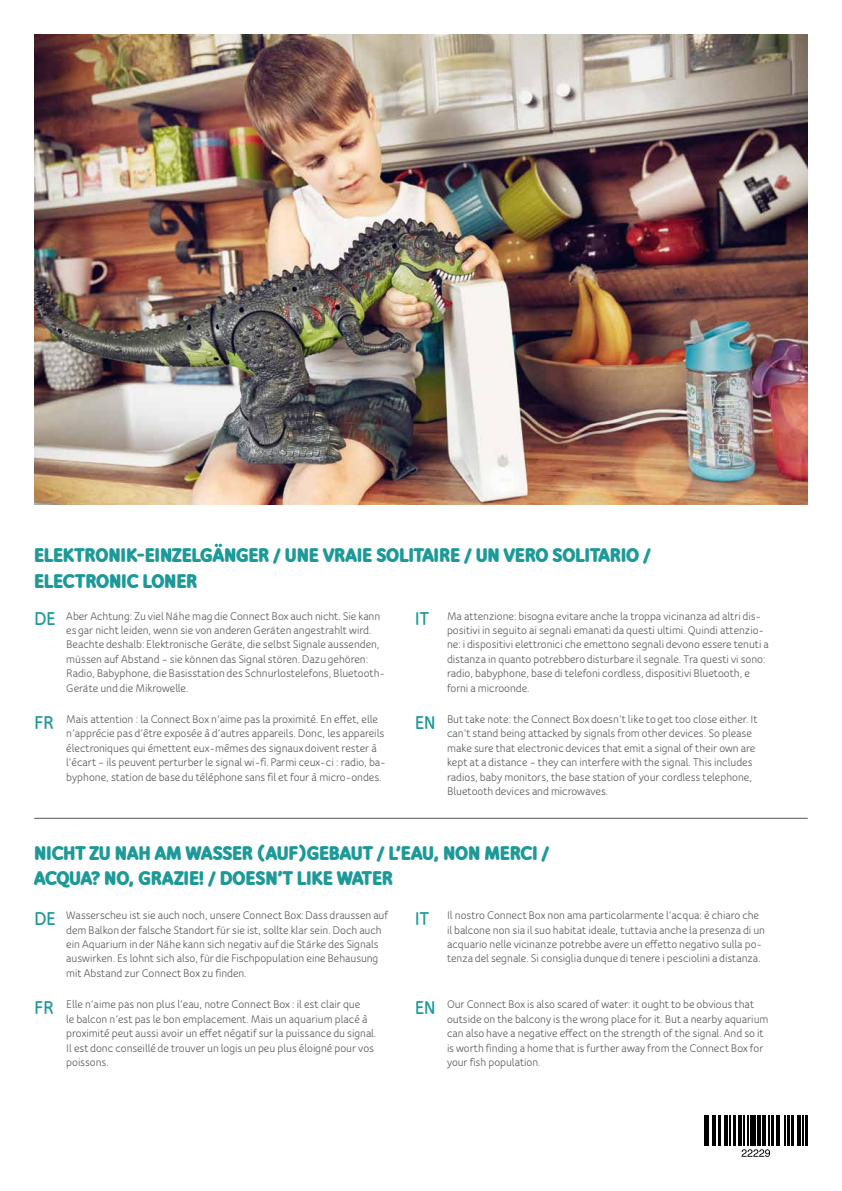
<style>
.page{position:relative;width:842px;height:1191px;background:#fff}
.page>*{position:absolute;margin:0;border:0;box-sizing:border-box;transform-origin:0 0}
.t1{font:900 21.5px/25.8px "Bloom Speak Title";letter-spacing:-.01em;color:#1d9a98}
.t2{font:800 20px "Bloom Speak Title";letter-spacing:-.01em;color:#1d9a98}
.t3{font:500 12px/14.4px "Bloom Speak Body";color:#565655}
</style>
<div class="page">
<hr style="left:704px;top:1115px;width:2px;height:30px;background:#000">
<hr style="left:708px;top:1115px;width:1px;height:30px;background:#000">
<hr style="left:712px;top:1115px;width:4px;height:30px;background:#000">
<hr style="left:718px;top:1115px;width:3px;height:30px;background:#000">
<svg style="left:724px;top:1115px;width:3px;height:30px"></svg>
<hr style="left:729px;top:1115px;width:1px;height:30px;background:#000">
<hr style="left:733px;top:1115px;width:2px;height:30px;background:#000">
<hr style="left:738px;top:1115px;width:4px;height:30px;background:#000">
<hr style="left:743px;top:1115px;width:2px;height:30px;background:#000">
<hr style="left:747px;top:1115px;width:2px;height:30px;background:#000">
<div style="left:750px;top:1115px;width:5px;height:30px;background:#000"></div>
<svg style="left:757px;top:1115px;width:3px;height:30px"></svg>
<hr style="left:762px;top:1115px;width:4px;height:30px;background:#000">
<hr style="left:768px;top:1115px;width:2px;height:30px;background:#000">
<hr style="left:771px;top:1115px;width:3px;height:30px;background:#000">
<hr style="left:776px;top:1115px;width:4px;height:30px;background:#000">
<hr style="left:784px;top:1115px;width:1px;height:30px;background:#000">
<hr style="left:787px;top:1115px;width:2px;height:30px;background:#000">
<hr style="left:791px;top:1115px;width:2px;height:30px;background:#000">
<hr style="left:797px;top:1115px;width:4px;height:30px;background:#000">
<hr style="left:803px;top:1115px;width:1px;height:30px;background:#000">
<hr style="left:805px;top:1115px;width:3px;height:30px;background:#000">
<svg style="left:741px;top:1149px;width:29px;height:8px"></svg>
<hr style="left:35px;top:817px;width:772px;height:1px;background:#565655">
<img style="left:34px;top:34px;width:774px;height:471px">
<h1 class="t1" style="left:34px;top:542px;width:618px">ELEKTRONIK-EINZELGÄNGER / UNE VRAIE SOLITAIRE / UN VERO SOLITARIO /<br>ELECTRONIC LONER</h1>
<h2 class="t2" style="left:34px;top:607px;width:23px">DE</h2>
<h2 class="t2" style="left:34px;top:710px;width:21px">FR</h2>
<p class="t3" style="left:66px;top:608px;width:320px">Aber Achtung: Zu viel Nähe mag die Connect Box auch nicht. Sie kann es gar nicht leiden, wenn sie von anderen Geräten angestrahlt wird.<br>Beachte deshalb: Elektronische Geräte, die selbst Signale aussenden, müssen auf Abstand – sie können das Signal stören. Dazu gehören:<br>Radio, Babyphone, die Basisstation des Schnurlostelefons, Bluetooth-Geräte und die Mikrowelle.</p>
<h2 class="t2" style="left:415px;top:607px;width:16px">IT</h2>
<p class="t3" style="left:447px;top:608px;width:323px">Ma attenzione: bisogna evitare anche la troppa vicinanza ad altri dis&shy;positivi in seguito ai segnali emanati da questi ultimi. Quindi attenzio&shy;ne: i dispositivi elettronici che emettono segnali devono essere tenuti a distanza in quanto potrebbero disturbare il segnale. Tra questi vi sono: radio, babyphone, base di telefoni cordless, dispositivi Bluetooth, e forni a microonde.</p>
<p class="t3" style="left:66px;top:712px;width:321px">Mais attention : la Connect Box n’aime pas la proximité. En effet, elle n’apprécie pas d’être exposée à d’autres appareils. Donc, les appareils électroniques qui émettent eux-mêmes des signaux doivent rester à l’écart – ils peuvent perturber le signal wi-fi. Parmi ceux-ci : radio, ba&shy;byphone, station de base du téléphone sans fil et four à micro-ondes.</p>
<p class="t3" style="left:447px;top:712px;width:312px">But take note: the Connect Box doesn’t like to get too close either. It can’t stand being attacked by signals from other devices. So please make sure that electronic devices that emit a signal of their own are kept at a distance – they can interfere with the signal. This includes radios, baby monitors, the base station of your cordless telephone, Bluetooth devices and microwaves.</p>
<h2 class="t2" style="left:415px;top:710px;width:23px">EN</h2>
<h1 class="t1" style="left:34px;top:839px;width:517px">NICHT ZU NAH AM WASSER (AUF)GEBAUT / L’EAU, NON MERCI /<br>ACQUA? NO, GRAZIE! / DOESN’T LIKE WATER</h1>
<h2 class="t2" style="left:34px;top:906px;width:23px">DE</h2>
<h2 class="t2" style="left:34px;top:995px;width:21px">FR</h2>
<p class="t3" style="left:66px;top:908px;width:323px">Wasserscheu ist sie auch noch, unsere Connect Box: Dass draussen auf dem Balkon der falsche Standort für sie ist, sollte klar sein. Doch auch ein Aquarium in der Nähe kann sich negativ auf die Stärke des Signals auswirken. Es lohnt sich also, für die Fischpopulation eine Behausung mit Abstand zur Connect Box zu finden.</p>
<p class="t3" style="left:447px;top:908px;width:320px">Il nostro Connect Box non ama particolarmente l’acqua: è chiaro che il balcone non sia il suo habitat ideale, tuttavia anche la presenza di un acquario nelle vicinanze potrebbe avere un effetto negativo sulla po&shy;tenza del segnale. Si consiglia dunque di tenere i pesciolini a distanza.</p>
<p class="t3" style="left:66px;top:997px;width:312px">Elle n’aime pas non plus l’eau, notre Connect Box : il est clair que<br>le balcon n’est pas le bon emplacement. Mais un aquarium placé à proximité peut aussi avoir un effet négatif sur la puissance du signal.<br>Il est donc conseillé de trouver un logis un peu plus éloigné pour vos poissons.</p>
<p class="t3" style="left:447px;top:997px;width:323px">Our Connect Box is also scared of water: it ought to be obvious that outside on the balcony is the wrong place for it. But a nearby aquarium can also have a negative effect on the strength of the signal. And so it is worth finding a home that is further away from the Connect Box for your fish population.</p>
<h2 class="t2" style="left:415px;top:906px;width:16px">IT</h2>
<h2 class="t2" style="left:415px;top:995px;width:23px">EN</h2>
</div>
